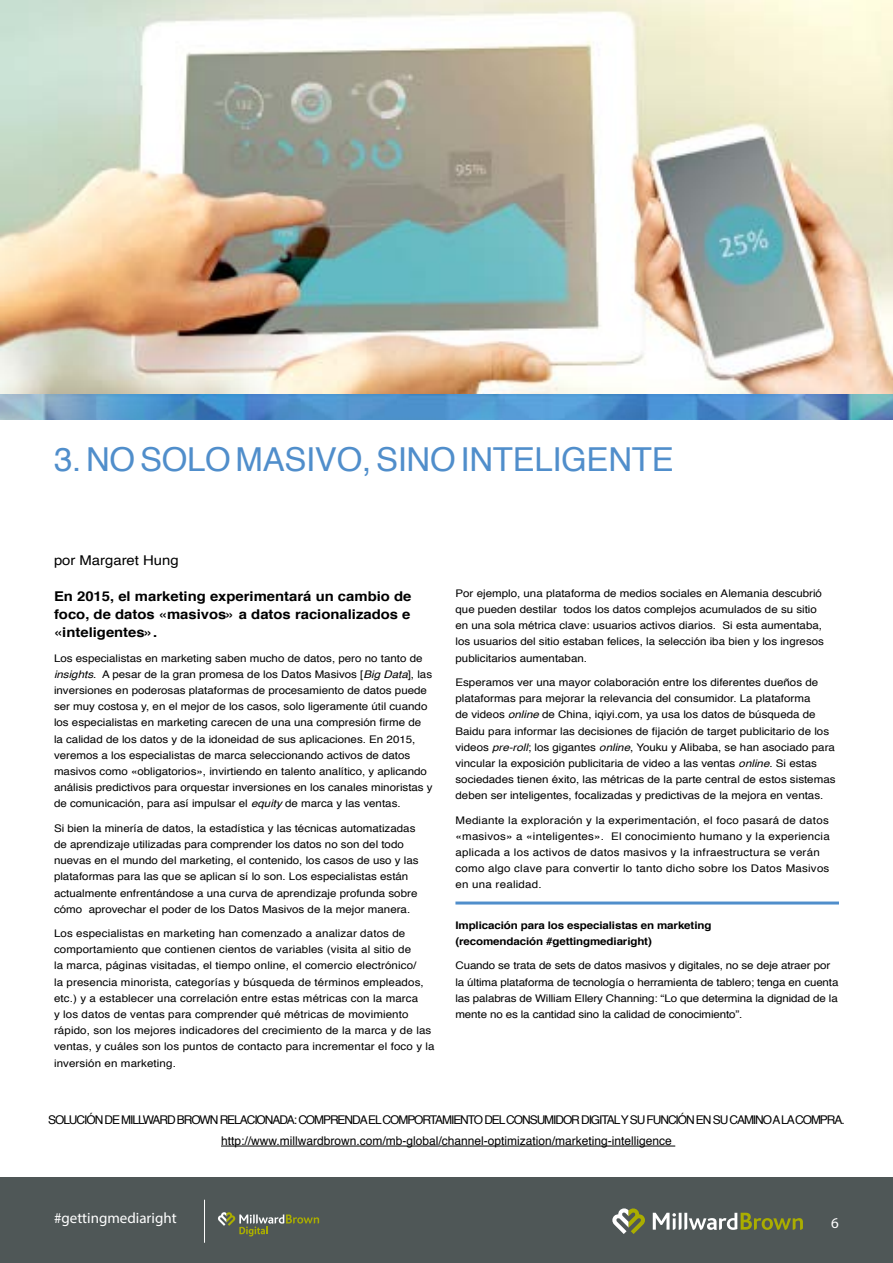
<style>
.page{position:relative;width:893px;height:1263px;background:#fff}
.page>*{position:absolute;margin:0;border:0;box-sizing:border-box;transform-origin:0 0}
.t1{font:33px "Helvetica";letter-spacing:-.01em;color:#508ecb}
.t2{font:15px "Myriad Pro";color:#fff}
.t3{font:700 13.5px/18px "Helvetica";color:#000;text-align:justify;scale:1.1 1}
.t4{font:13.5px "Helvetica";color:#000;scale:1.1 1}
.t5{font:12px/21px "Helvetica";letter-spacing:-.09em;color:#000;text-align:center}
.t6{font:10.5px/16.2px "Helvetica";color:#000;scale:1.1 1}
.t7{font:10.5px/16.2px "Helvetica";letter-spacing:.02em;color:#000;scale:1.1 1}
.t8{font:700 10.5px/16.2px "Helvetica";letter-spacing:-.01em;color:#000;scale:1.1 1}
.s1{font-style:italic}
</style>
<div class="page">
<div style="left:0;top:1178px;width:893px;height:85px;background:#4f5757"></div>
<svg style="left:612px;top:1208px;width:33px;height:26px"></svg>
<svg style="left:653px;top:1213px;width:150px;height:17px"></svg>
<hr style="left:204px;top:1200px;width:1px;height:43px;background:#fff">
<svg style="left:218px;top:1212px;width:101px;height:24px"></svg>
<hr style="left:221px;top:1146px;width:454px;height:1px;background:#000">
<img style="left:0;top:0;width:893px;height:394px">
<img style="left:0;top:394px;width:893px;height:26px">
<hr style="left:455px;top:901px;width:384px;height:3px;background:#508ecb">
<h1 class="t1" style="left:54px;top:434px;width:621px">3. NO SOLO MASIVO, SINO INTELIGENTE</h1>
<p class="t4" style="left:54px;top:550px;width:115px">por Margaret Hung</p>
<p class="t3" style="left:54px;top:588px;width:326px">En 2015, el marketing experimentará un cambio de foco, de datos «masivos» a datos racionalizados e «inteligentes».</p>
<p class="t6" style="left:54px;top:650px;width:346px">Los especialistas en marketing saben mucho de datos, pero no tanto de <span class="s1">insights</span>. A pesar de la gran promesa de los Datos Masivos [<span class="s1">Big Data</span>], las inversiones en poderosas plataformas de procesamiento de datos puede ser muy costosa y, en el mejor de los casos, solo ligeramente útil cuando los especialistas en marketing carecen de una una compresión firme de la calidad de los datos y de la idoneidad de sus aplicaciones. En 2015, veremos a los especialistas de marca seleccionando activos de datos masivos como «obligatorios», invirtiendo en talento analítico, y aplicando análisis predictivos para orquestar inversiones en los canales minoristas y de comunicación, para así impulsar el <span class="s1">equity</span> de marca y las ventas.</p>
<p class="t6" style="left:54px;top:820px;width:333px">Si bien la minería de datos, la estadística y las técnicas automatizadas de aprendizaje utilizadas para comprender los datos no son del todo nuevas en el mundo del marketing, el contenido, los casos de uso y las plataformas para las que se aplican sí lo son. Los especialistas están actualmente enfrentándose a una curva de aprendizaje profunda sobre cómo aprovechar el poder de los Datos Masivos de la mejor manera.</p>
<p class="t6" style="left:54px;top:925px;width:348px">Los especialistas en marketing han comenzado a analizar datos de comportamiento que contienen cientos de variables (visita al sitio de<br>la marca, páginas visitadas, el tiempo online, el comercio electrónico/<br>la presencia minorista, categorías y búsqueda de términos empleados, etc.) y a establecer una correlación entre estas métricas con la marca<br>y los datos de ventas para comprender qué métricas de movimiento rápido, son los mejores indicadores del crecimiento de la marca y de las ventas, y cuáles son los puntos de contacto para incrementar el foco y la inversión en marketing.</p>
<p class="t6" style="left:455px;top:585px;width:336px">Por ejemplo, una plataforma de medios sociales en Alemania descubrió que pueden destilar todos los datos complejos acumulados de su sitio en una sola métrica clave: usuarios activos diarios. Si esta aumentaba, los usuarios del sitio estaban felices, la selección iba bien y los ingresos publicitarios aumentaban.</p>
<p class="t6" style="left:455px;top:674px;width:347px">Esperamos ver una mayor colaboración entre los diferentes dueños de plataformas para mejorar la relevancia del consumidor. La plataforma<br>de videos <span class="s1">online</span> de China, iqiyi.com, ya usa los datos de búsqueda de Baidu para informar las decisiones de fijación de target publicitario de los videos <span class="s1">pre-roll</span>; los gigantes <span class="s1">online</span>, Youku y Alibaba, se han asociado para vincular la exposición publicitaria de video a las ventas <span class="s1">online</span>. Si estas sociedades tienen éxito, las métricas de la parte central de estos sistemas deben ser inteligentes, focalizadas y predictivas de la mejora en ventas.</p>
<p class="t7" style="left:455px;top:812px;width:342px">Mediante la exploración y la experimentación, el foco pasará de datos «masivos» a «inteligentes». El conocimiento humano y la experiencia aplicada a los activos de datos masivos y la infraestructura se verán como algo clave para convertir lo tanto dicho sobre los Datos Masivos en una realidad.</p>
<p class="t8" style="left:455px;top:917px;width:234px">Implicación para los especialistas en marketing (recomendación #gettingmediaright)</p>
<p class="t6" style="left:455px;top:958px;width:350px">Cuando se trata de sets de datos masivos y digitales, no se deje atraer por la última plataforma de tecnología o herramienta de tablero; tenga en cuenta las palabras de William Ellery Channing: “Lo que determina la dignidad de la mente no es la cantidad sino la calidad de conocimiento”.</p>
<p class="t5" style="left:48px;top:1110px;width:798px">SOLUCIÓN DE MILLWARD BROWN RELACIONADA: COMPRENDA EL COMPORTAMIENTO DEL CONSUMIDOR DIGITAL Y SU FU NCIÓN EN SU CAMINO A LA COMPRA. http://www.millwardbrown.com/mb-global/channel-optimization/marketing-intelligence</p>
<h2 class="t2" style="left:54px;top:1209px;width:124px">#gettingmediaright</h2>
<h2 class="t2" style="left:831px;top:1213px;width:9px">6</h2>
</div>
